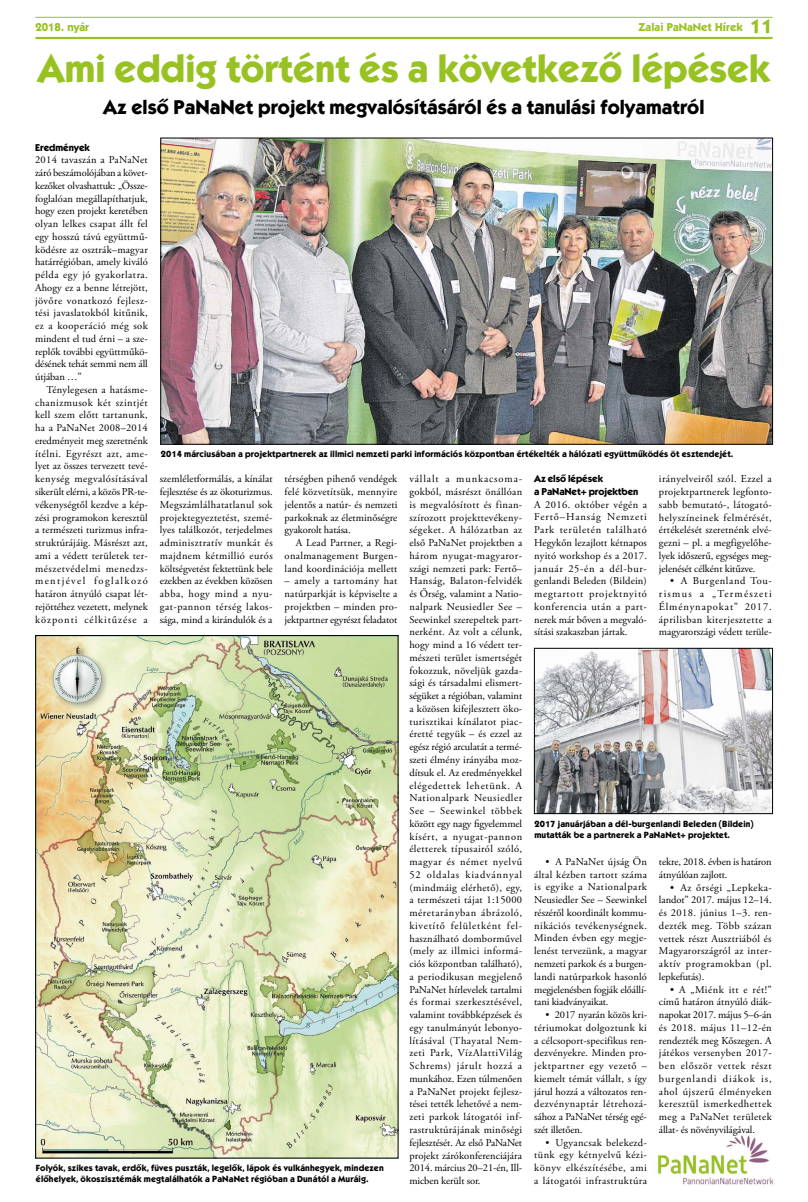
<style>
.page{position:relative;width:808px;height:1202px;background:#fff}
.page>*{position:absolute;margin:0;border:0;box-sizing:border-box;transform-origin:0 0}
.t1{font:39px "Kabel Bold ITC";color:#98c222}
.t2{font:20px "Kabel Bold ITC";color:#000}
.t3{font:700 11.5px "Itc Kabel";color:#98c222}
.t4{font:10.5px/12.8px "Adobe Garamond Pro";color:#000;text-align:justify}
.t5{font:10px/12.8px "Kabel Bold ITC";letter-spacing:-.01em;color:#000}
.t6{font:9px/11px "Kabel Bold ITC";letter-spacing:.01em;color:#000}
.s1{font-size:20px}
</style>
<div class="page">
<hr style="left:35px;top:37px;width:737px;height:2px;background:#98c222">
<hr style="left:35px;top:17px;width:737px;height:1px;background:#98c222">
<img style="left:654px;top:1135px;width:120px;height:50px">
<img style="left:162px;top:140px;width:609px;height:302px">
<img style="left:536px;top:650px;width:235px;height:162px">
<div style="left:534px;top:648px;width:239px;height:166px;border:1px solid #000"></div>
<img style="left:37px;top:637px;width:359px;height:519px">
<p class="t3" style="left:35px;top:20px;width:55px">2018. nyár</p>
<p class="t3" style="left:639px;top:20px;width:135px">Zalai PaNaNet Hírek <span class="s1">11</span></p>
<h1 class="t1" style="left:38px;top:44px;width:734px">Ami eddig történt és a következő lépések</h1>
<h2 class="t2" style="left:103px;top:94px;width:603px">Az első PaNaNet projekt megvalósításáról és a tanulási folyamatról</h2>
<p class="t5" style="left:35px;top:141px;width:56px">Eredmények</p>
<p class="t4" style="left:35px;top:154px;width:114px">2014 tavaszán a PaNaNet záró beszámolójában a követ&shy;kezőket olvashattuk: „Össze&shy;foglalóan megállapíthatjuk, hogy ezen projekt keretében olyan lelkes csapat állt fel egy hosszú távú együttmű&shy;ködésre az osztrák–magyar határrégióban, amely kiváló példa egy jó gyakorlatra.<br>Ahogy ez a benne létrejött, jövőre vonatkozó fejlesz&shy;tési javaslatokból kitűnik, ez a kooperáció még sok mindent el tud érni – a sze&shy;replők további együttműkö&shy;désének tehát semmi nem áll útjában …”</p>
<p class="t4" style="left:35px;top:384px;width:114px;text-indent:11px">Ténylegesen a hatásme&shy;chanizmusok két szintjét kell szem előtt tartanunk, ha a PaNaNet 2008–2014 eredményeit meg szeretnénk ítélni. Egyrészt azt, ame&shy;lyet az összes tervezett tevé&shy;kenység megvalósításával sikerült elérni, a közös PR-te&shy;vékenységtől kezdve a kép&shy;zési programokon keresztül a természeti turizmus infra&shy;struktúrájáig. Másrészt azt, ami a védett területek ter&shy;mészetvédelmi menedzs&shy;mentjével foglalkozó határon átnyúló csapat lét&shy;rejöttéhez vezetett, melynek központi célkitűzése a</p>
<p class="t6" style="left:161px;top:448px;width:574px">2014 márciusában a projektpartnerek az illmici nemzeti parki információs központban értékelték a hálózati együttműködés öt esztendejét.</p>
<p class="t4" style="left:409px;top:473px;width:114px">vállalt a munkacsoma&shy;gokból, másrészt önállóan is megvalósított és finan&shy;szírozott projekttevékeny&shy;ségeket. A hálózatban az első PaNaNet projektben a három nyugat-magyaror&shy;szági nemzeti park: Fertő– Hanság, Balaton-felvidék és Őrség, valamint a Natio&shy;nalpark Neusiedler See – Seewinkel szerepeltek part&shy;nerként. Az volt a célunk, hogy mind a 16 védett ter&shy;mészeti terület ismertségét fokozzuk, növeljük gazda&shy;sági és társadalmi elismert&shy;ségüket a régióban, valamint a közösen kifejlesztett öko&shy;turisztikai kínálatot piac&shy;éretté tegyük – és ezzel az egész régió arculatát a termé&shy;szeti élmény irányába moz&shy;dítsuk el. Az eredményekkel elégedettek lehetünk. A Nationalpark Neusiedler See – Seewinkel többek között egy nagy figyelemmel kísért, a nyugat-pannon életterek típusairól szóló, magyar és német nyelvű 52 oldalas kiadvánnyal (mindmáig elérhető), egy, a természeti tájat 1:15000 méretarányban ábrázoló, kivetítő felületként fel&shy;használható domborművel (mely az illmici informá&shy;ciós központban található), a periodikusan megjelenő PaNaNet hírlevelek tartalmi és formai szerkesztésével, valamint továbbképzések és egy tanulmányút lebonyo&shy;lításával (Thayatal Nem&shy;zeti Park, VízAlattiVilág Schrems) járult hozzá a munkához. Ezen túlmenően a PaNaNet projekt fejlesz&shy;tései tették lehetővé a nem&shy;zeti parkok látogatói inf&shy;rastruktúrájának minőségi fejlesztését. Az első PaNaNet projekt zárókonferenciájára 2014. március 20–21-én, Ill&shy;micben került sor.</p>
<p class="t5" style="left:534px;top:473px;width:106px">Az első lépések<br>a PaNaNet+ projektben</p>
<p class="t4" style="left:659px;top:473px;width:114px">irányelveiről szól. Ezzel a projektpartnerek legfonto&shy;sabb bemutató-, látogató&shy;helyszíneinek felmérését, értékelését szeretnénk elvé&shy;gezni – pl. a megfigyelőhe&shy;lyek időszerű, egységes meg&shy;jelenését célként kitűzve.</p>
<p class="t4" style="left:659px;top:575px;width:114px;text-indent:11px">• A Burgenland Tou&shy;rismus a „Természeti Élménynapokat” 2017. áprilisban kiterjesztette a magyarországi védett terüle-</p>
<p class="t4" style="left:160px;top:473px;width:114px">szemléletformálás, a kínálat fejlesztése és az ökoturizmus.<br>Megszámlálhatatlanul sok projektegyeztetést, szemé&shy;lyes találkozót, terjedelmes adminisztratív munkát és majdnem kétmillió eurós költségvetést fektettünk bele ezekben az években közösen abba, hogy mind a nyu&shy;gat-pannon térség lakos&shy;sága, mind a kirándulók és a</p>
<p class="t4" style="left:285px;top:473px;width:114px">térségben pihenő vendégek felé közvetítsük, mennyire jelentős a natúr- és nemzeti parkoknak az életminőségre gyakorolt hatása.</p>
<p class="t4" style="left:534px;top:498px;width:114px">A 2016. október végén a Fertő–Hanság Nemzeti Park területén található Hegykőn lezajlott kétnapos nyitó workshop és a 2017. január 25-én a dél-bur&shy;genlandi Beleden (Bildein) megtartott projektnyitó konferencia után a part&shy;nerek már bőven a megvaló&shy;sítási szakaszban jártak.</p>
<p class="t4" style="left:285px;top:537px;width:114px;text-indent:11px">A Lead Partner, a Regi&shy;onalmanagement Burgen&shy;land koordinációja mellett</p>
<p class="t4" style="left:285px;top:575px;width:114px">– amely a tartomány hat natúrparkját is képviselte a projektben – minden pro&shy;jektpartner egyrészt feladatot</p>
<p class="t6" style="left:534px;top:818px;width:221px">2017 januárjában a dél-burgenlandi Beleden (Bildein) mutatták be a partnerek a PaNaNet+ projektet.</p>
<p class="t4" style="left:534px;top:856px;width:114px;text-indent:11px">• A PaNaNet újság Ön által kézben tartott száma is egyike a Nationalpark Neusiedler See – Seewinkel részéről koordinált kommu&shy;nikációs tevékenységnek.<br>Minden évben egy megje&shy;lenést tervezünk, a magyar nemzeti parkok és a burgen&shy;landi natúrparkok hasonló megjelenésben fogják előállí&shy;tani kiadványaikat.</p>
<p class="t4" style="left:534px;top:1009px;width:114px;text-indent:11px">• 2017 nyarán közös kri&shy;tériumokat dolgoztunk ki a célcsoport-specifikus ren&shy;dezvényekre. Minden pro&shy;jektpartner egy vezető – kiemelt témát vállalt, s így járul hozzá a változatos ren&shy;dezvénynaptár létrehozá&shy;sához a PaNaNet térség egé&shy;szét illetően.</p>
<p class="t4" style="left:534px;top:1136px;width:114px;text-indent:11px">• Ugyancsak belekezd&shy;tünk egy kétnyelvű kézi&shy;könyv elkészítésébe, ami a látogatói infrastruktúra</p>
<p class="t4" style="left:659px;top:856px;width:114px">tekre, 2018. évben is határon átnyúlóan zajlott.</p>
<p class="t4" style="left:659px;top:881px;width:114px;text-indent:11px">• Az őrségi „Lepkeka&shy;landot” 2017. május 12–14. és 2018. június 1–3. ren&shy;dezték meg. Több százan vettek részt Ausztriából és Magyarországról az inter&shy;aktív programokban (pl. lepkefutás).</p>
<p class="t4" style="left:659px;top:983px;width:114px;text-indent:11px">• A „Miénk itt e rét!” című határon átnyúló diák&shy;napokat 2017. május 5–6-án és 2018. május 11–12-én rendezték meg Kőszegen. A játékos versenyben 2017- ben először vettek részt burgenlandi diákok is, ahol újszerű élményeken keresztül ismerkedhettek meg a PaNaNet területek állat- és növényvilágával.</p>
<p class="t6" style="left:36px;top:1163px;width:349px">Folyók, szikes tavak, erdők, füves puszták, legelők, lápok és vulkánhegyek, mindezen élőhelyek, ökoszisztémák megtalálhatók a PaNaNet régióban a Dunától a Muráig.</p>
</div>
